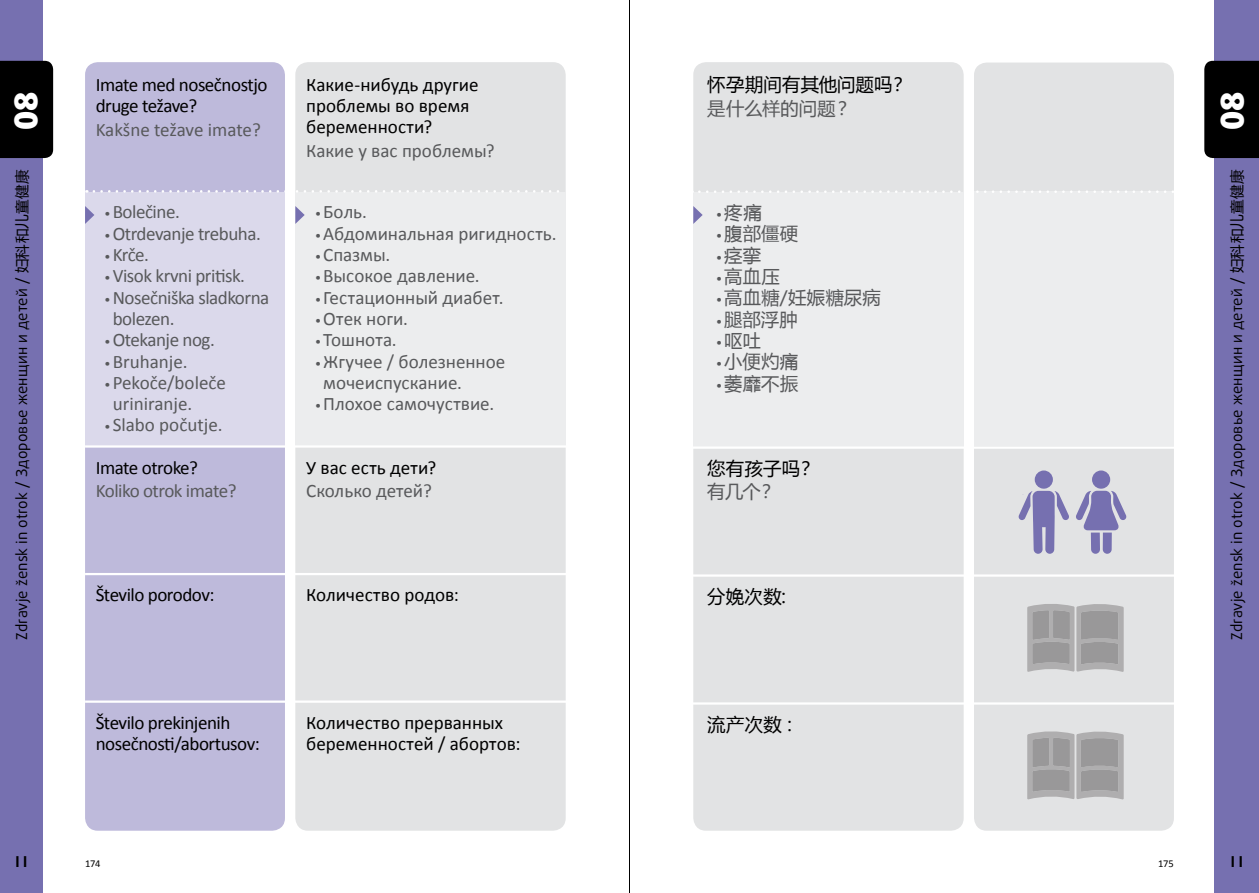
<style>
.page{position:relative;width:1259px;height:893px;background:#fff}
.page>*{position:absolute;margin:0;border:0;box-sizing:border-box;transform-origin:0 0}
.t1{font:900 31.5px "Daxline Pro";color:#fff}
.t2{font:19.05px/21.3px "Calibri";letter-spacing:-.005em;color:#58595b}
.t3{font:19.05px/21.3px "Calibri";letter-spacing:-.005em;color:#000}
.t4{font:19.05px/21.3px "Calibri";letter-spacing:-.025em;color:#58595b}
.t5{font:19.05px/21.3px "Calibri";letter-spacing:-.025em;color:#000}
.t6{font:18.3px "Microsoft Ya Hei";letter-spacing:.01em;color:#58595b}
.t7{font:18.3px "Microsoft Ya Hei";letter-spacing:.015em;color:#000}
.t8{font:15px "Daxline Pro";letter-spacing:.005em;color:#000}
.t9{font:700 15px "Daxline Pro";color:#000}
.t10{font:10.5px "Calibri";letter-spacing:-.015em;color:#000}
.s1{font-family:"Microsoft Ya Hei";font-size:14.55px}
.s2{font-family:"Calibri";font-weight:300;font-size:13.5px}
.s3{font-weight:300;font-size:13.5px}
</style>
<div class="page">
<div style="left:1214px;top:0;width:45px;height:893px;background:#7670b0"></div>
<div style="left:0;top:0;width:43px;height:893px;background:#7670b0"></div>
<div style="left:1204px;top:61px;width:55px;height:97px;background:#000"></div>
<div style="left:0;top:61px;width:53px;height:97px;background:#000"></div>
<div style="left:974px;top:63px;width:200px;height:768px;background:#e2e3e4;border-radius:13px"></div>
<div style="left:85px;top:62px;width:200px;height:769px;background:#bebadb;border-radius:13px"></div>
<div style="left:295px;top:62px;width:271px;height:769px;background:#e2e3e4;border-radius:13px"></div>
<div style="left:693px;top:62px;width:270px;height:769px;background:#e2e3e4;border-radius:13px"></div>
<hr style="left:629px;top:0;width:1px;height:893px;background:#000">
<div style="left:974px;top:192px;width:200px;height:254px;background:#ecedee"></div>
<div style="left:693px;top:192px;width:270px;height:254px;background:#ecedee"></div>
<div style="left:295px;top:192px;width:271px;height:254px;background:#ecedee"></div>
<div style="left:85px;top:192px;width:200px;height:254px;background:#dbd9eb"></div>
<svg style="left:85px;top:206px;width:9px;height:18px"></svg>
<svg style="left:295px;top:206px;width:10px;height:18px"></svg>
<svg style="left:693px;top:206px;width:9px;height:18px"></svg>
<svg style="left:1027px;top:604px;width:96px;height:68px;background:#a6a6a7"></svg>
<svg style="left:1027px;top:731px;width:96px;height:68px;background:#a6a6a7"></svg>
<hr style="left:289px;top:573px;width:281px;height:2px;background:#fff">
<hr style="left:289px;top:700px;width:281px;height:3px;background:#fff">
<hr style="left:85px;top:700px;width:204px;height:3px;background:#fff">
<svg style="left:94px;top:190px;width:191px;height:3px"></svg>
<svg style="left:297px;top:190px;width:262px;height:2px"></svg>
<hr style="left:85px;top:573px;width:204px;height:2px;background:#fff">
<hr style="left:85px;top:445px;width:204px;height:3px;background:#fff">
<hr style="left:289px;top:445px;width:281px;height:3px;background:#fff">
<hr style="left:969px;top:574px;width:209px;height:3px;background:#fff">
<hr style="left:969px;top:702px;width:209px;height:3px;background:#fff">
<svg style="left:699px;top:190px;width:265px;height:3px"></svg>
<svg style="left:977px;top:190px;width:197px;height:3px"></svg>
<hr style="left:690px;top:574px;width:279px;height:3px;background:#fff">
<hr style="left:690px;top:702px;width:279px;height:3px;background:#fff">
<hr style="left:690px;top:446px;width:279px;height:3px;background:#fff">
<hr style="left:969px;top:446px;width:209px;height:3px;background:#fff">
<svg style="left:1076px;top:470px;width:50px;height:84px"></svg>
<svg style="left:1018px;top:470px;width:51px;height:84px"></svg>
<p class="t7" style="left:707px;top:72px;width:201px">怀孕期间有其他问题吗？</p>
<p class="t6" style="left:707px;top:96px;width:146px">是什么样的问题？</p>
<p class="t5" style="left:96px;top:74px;width:173px">Imate med nosečnostjo druge težave?</p>
<p class="t2" style="left:96px;top:119px;width:167px">Kakšne težave imate?</p>
<p class="t3" style="left:306px;top:74px;width:174px">Какие-нибудь другие проблемы во время беременности?</p>
<p class="t2" style="left:306px;top:140px;width:190px">Какие у вас проблемы?</p>
<h1 class="t1" style="left:5px;top:130px;width:40px;rotate:-90deg">08</h1>
<h1 class="t1" style="left:1211px;top:130px;width:40px;rotate:-90deg">08</h1>
<p class="t8" style="left:12px;top:640px;width:472px;rotate:-90deg">Zdravje žensk in otrok / Здоровье женщин и детей / <span class="s1">妇科和儿童健康</span></p>
<p class="t8" style="left:1226px;top:640px;width:472px;rotate:-90deg">Zdravje žensk in otrok / Здоровье женщин и детей / <span class="s1">妇科和儿童健康</span></p>
<p class="t6" style="left:716px;top:200px;width:47px"><span class="s2">•</span>疼痛</p>
<p class="t6" style="left:716px;top:221px;width:84px"><span class="s2">•</span>腹部僵硬</p>
<p class="t6" style="left:716px;top:243px;width:47px"><span class="s2">•</span>痉挛</p>
<p class="t6" style="left:716px;top:264px;width:65px"><span class="s2">•</span>高血压</p>
<p class="t6" style="left:716px;top:285px;width:167px"><span class="s2">•</span>高血糖/妊娠糖尿病</p>
<p class="t6" style="left:716px;top:307px;width:83px"><span class="s2">•</span>腿部浮肿</p>
<p class="t6" style="left:716px;top:328px;width:46px"><span class="s2">•</span>呕吐</p>
<p class="t6" style="left:716px;top:349px;width:84px"><span class="s2">•</span>小便灼痛</p>
<p class="t6" style="left:716px;top:371px;width:84px"><span class="s2">•</span>萎靡不振</p>
<p class="t4" style="left:104px;top:201px;width:77px"><span class="s3">•</span> Bolečine.</p>
<p class="t4" style="left:104px;top:223px;width:158px"><span class="s3">•</span> Otrdevanje trebuha.</p>
<p class="t2" style="left:104px;top:244px;width:46px"><span class="s3">•</span> Krče.</p>
<p class="t4" style="left:104px;top:265px;width:142px"><span class="s3">•</span> Visok krvni pritisk.</p>
<p class="t4" style="left:113px;top:287px;width:158px;text-indent:-9px"><span class="s3">•</span> Nosečniška sladkorna bolezen.</p>
<p class="t4" style="left:104px;top:329px;width:112px"><span class="s3">•</span> Otekanje nog.</p>
<p class="t2" style="left:104px;top:351px;width:85px"><span class="s3">•</span>Bruhanje.</p>
<p class="t2" style="left:113px;top:372px;width:115px;text-indent:-9px"><span class="s3">•</span>Pekoče/boleče uriniranje.</p>
<p class="t2" style="left:104px;top:414px;width:120px"><span class="s3">•</span> Slabo počutje.</p>
<p class="t2" style="left:315px;top:201px;width:54px"><span class="s3">•</span>Боль.</p>
<p class="t2" style="left:315px;top:223px;width:243px"><span class="s3">•</span>Абдоминальная ригидность.</p>
<p class="t2" style="left:315px;top:244px;width:77px"><span class="s3">•</span>Спазмы.</p>
<p class="t2" style="left:315px;top:265px;width:166px"><span class="s3">•</span>Высокое давление.</p>
<p class="t2" style="left:315px;top:287px;width:190px"><span class="s3">•</span> Гестационный диабет.</p>
<p class="t2" style="left:315px;top:308px;width:95px"><span class="s3">•</span>Отек ноги.</p>
<p class="t2" style="left:315px;top:329px;width:84px"><span class="s3">•</span> Тошнота.</p>
<p class="t2" style="left:323px;top:351px;width:184px;text-indent:-9px"><span class="s3">•</span>Жгучее / болезненное мочеиспускание.</p>
<p class="t2" style="left:315px;top:393px;width:181px"><span class="s3">•</span>Плохое самочуствие.</p>
<p class="t7" style="left:707px;top:456px;width:109px">您有孩子吗？</p>
<p class="t6" style="left:707px;top:479px;width:70px">有几个？</p>
<p class="t5" style="left:96px;top:457px;width:104px">Imate otroke?</p>
<p class="t4" style="left:96px;top:480px;width:142px">Koliko otrok imate?</p>
<p class="t3" style="left:306px;top:457px;width:131px">У вас есть дети?</p>
<p class="t2" style="left:306px;top:480px;width:127px">Сколько детей?</p>
<p class="t5" style="left:96px;top:584px;width:120px">Število porodov:</p>
<p class="t3" style="left:306px;top:584px;width:154px">Количество родов:</p>
<p class="t7" style="left:707px;top:584px;width:80px">分娩次数:</p>
<p class="t5" style="left:96px;top:712px;width:166px">Število prekinjenih nosečnosti/abortusov:</p>
<p class="t3" style="left:306px;top:712px;width:216px">Количество прерванных беременностей / абортов:</p>
<p class="t7" style="left:707px;top:712px;width:86px">流产次数 :</p>
<p class="t9" style="left:15px;top:851px;width:13px">I I</p>
<p class="t9" style="left:1231px;top:851px;width:13px">I I</p>
<p class="t10" style="left:85px;top:857px;width:17px">174</p>
<p class="t10" style="left:1158px;top:857px;width:17px">175</p>
</div>
